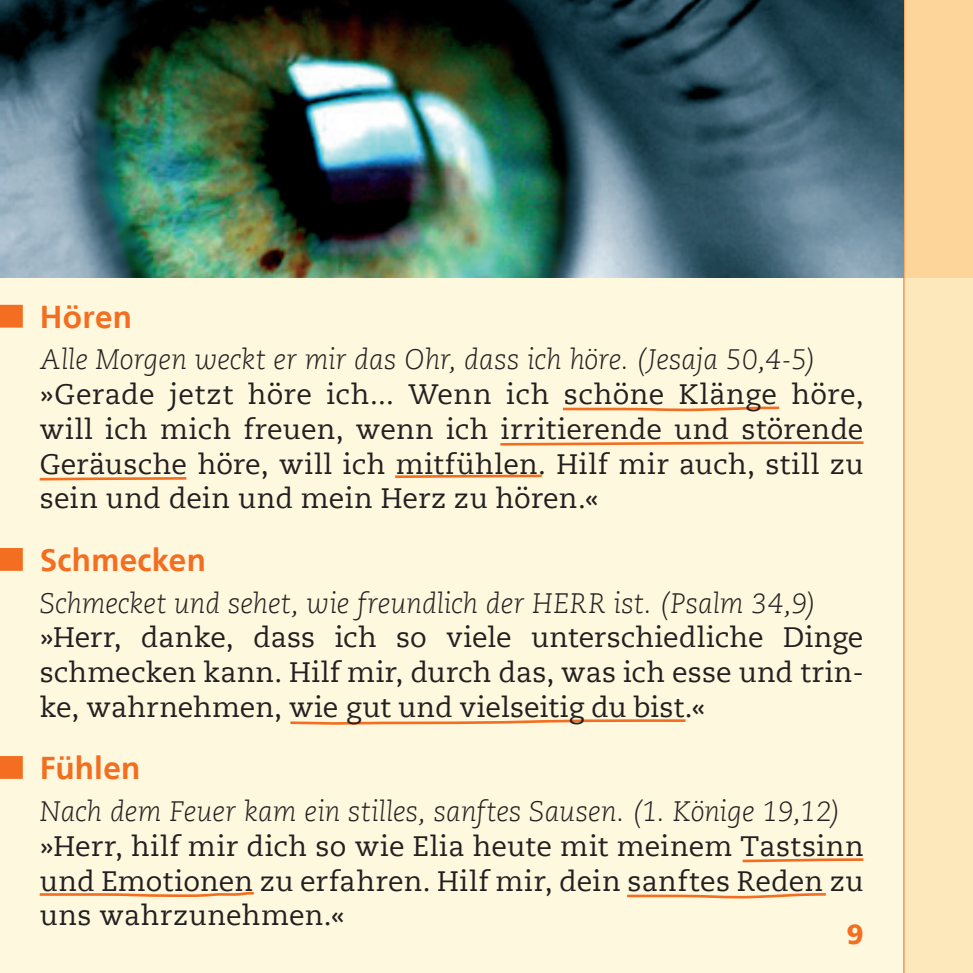
<style>
.page{position:relative;width:973px;height:973px;background:#fff}
.page>*{position:absolute;margin:0;border:0;box-sizing:border-box;transform-origin:0 0}
.t1{font:700 31.5px "Frutiger LT";letter-spacing:.01em;color:#f36e21}
.t2{font:28px/34.6px "Caecilia LT";letter-spacing:.015em;color:#231f20;text-align:justify}
.t3{font:italic 300 28px "Caecilia LT";letter-spacing:-.005em;color:#231f20}
.t4{font:900 28px "Frutiger LT";color:#f36e21}
</style>
<div class="page">
<div style="left:0;top:0;width:972px;height:972px;background:#fef8de"></div>
<svg style="left:904px;top:0;width:68px;height:972px;background:#fcdfae"></svg>
<hr style="left:903px;top:0;width:1px;height:972px;background:#f36e21">
<svg style="left:0;top:305px;width:23px;height:22px"></svg>
<svg style="left:0;top:548px;width:23px;height:22px"></svg>
<svg style="left:0;top:756px;width:23px;height:22px"></svg>
<svg style="left:563px;top:406px;width:217px;height:5px"></svg>
<svg style="left:39px;top:477px;width:148px;height:4px"></svg>
<svg style="left:500px;top:441px;width:364px;height:5px"></svg>
<svg style="left:290px;top:719px;width:396px;height:6px"></svg>
<svg style="left:39px;top:891px;width:215px;height:6px"></svg>
<svg style="left:742px;top:858px;width:122px;height:5px"></svg>
<svg style="left:627px;top:893px;width:199px;height:5px"></svg>
<svg style="left:395px;top:474px;width:147px;height:4px"></svg>
<img style="left:0;top:0;width:903px;height:278px">
<p class="t1" style="left:40px;top:298px;width:94px">Hören</p>
<p class="t3" style="left:40px;top:344px;width:778px">Alle Morgen weckt er mir das Ohr, dass ich höre. (Jesaja 50,4-5)</p>
<p class="t2" style="left:40px;top:377px;width:825px">»Gerade jetzt höre ich... Wenn ich schöne Klänge höre, will ich mich freuen, wenn ich irritierende und störende Geräusche höre, will ich mitfühlen. Hilf mir auch, still zu sein und dein und mein Herz zu hören.«</p>
<p class="t1" style="left:40px;top:541px;width:168px">Schmecken</p>
<p class="t3" style="left:40px;top:587px;width:779px">Schmecket und sehet, wie freundlich der HERR ist. (Psalm 34,9)</p>
<p class="t2" style="left:40px;top:620px;width:825px">»Herr, danke, dass ich so viele unterschiedliche Dinge schmecken kann. Hilf mir, durch das, was ich esse und trin&shy;ke, wahrnehmen, wie gut und vielseitig du bist.«</p>
<p class="t1" style="left:40px;top:749px;width:102px">Fühlen</p>
<p class="t3" style="left:40px;top:795px;width:803px">Nach dem Feuer kam ein stilles, sanftes Sausen. (1. Könige 19,12)</p>
<p class="t2" style="left:40px;top:829px;width:825px">»Herr, hilf mir dich so wie Elia heute mit meinem Tastsinn und Emotionen zu erfahren. Hilf mir, dein sanftes Reden zu uns wahrzunehmen.«</p>
<p class="t4" style="left:846px;top:917px;width:19px">9</p>
</div>
